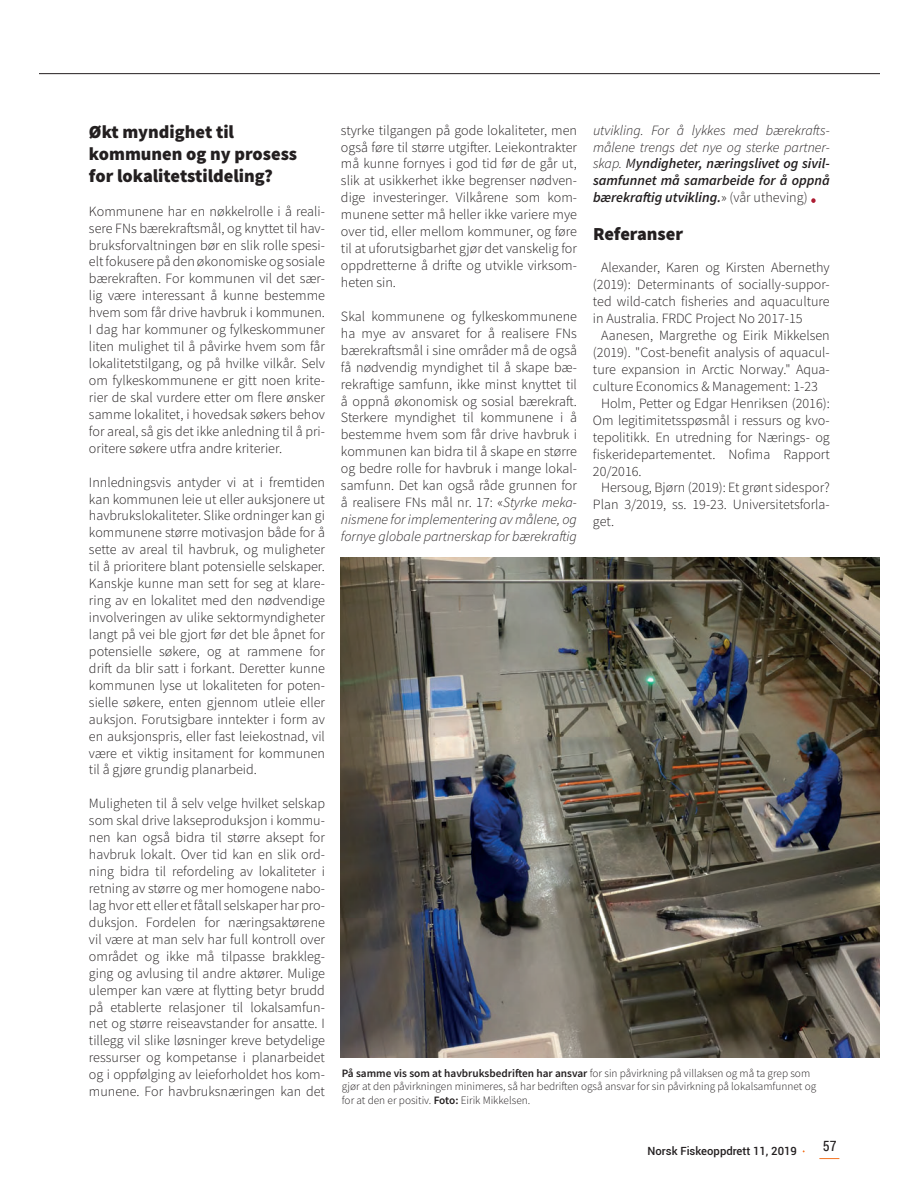
<style>
.page{position:relative;width:918px;height:1188px;background:#fff}
.page>*{position:absolute;margin:0;border:0;box-sizing:border-box;transform-origin:0 0}
.t1{font:300 50.85px "Source Sans Pro";color:#ad1d33}
.t2{font:900 18.3px/22px "Source Sans Pro";color:#231f20}
.t3{font:300 14.1px/17px "Source Sans Pro";color:#231f20;text-align:justify}
.t4{font:italic 600 14.1px/17px "Source Sans Pro";color:#231f20;text-align:justify}
.t5{font:14.1px "Roboto Condensed";color:#231f20}
.t6{font:300 11.25px/13.5px "Source Sans Pro";color:#231f20}
.t7{font:500 11.25px "Roboto";color:#231f20}
.s1{font-style:italic}
.s2{font-weight:300}
.s3{font-weight:400}
.s4{font-weight:300;font-style:normal}
.s5{font-weight:600}
</style>
<div class="page">
<svg style="left:819px;top:1158px;width:20px;height:1px"></svg>
<img style="left:341px;top:558px;width:538px;height:500px">
<hr style="left:39px;top:73px;width:840px;height:1px;background:#231f20">
<p class="t2" style="left:89px;top:122px;width:210px">Økt myndighet til kommunen og ny prosess for lokalitetstildeling?</p>
<p class="t3" style="left:89px;top:204px;width:238px">Kommunene har en nøkkelrolle i å reali&shy;sere FNs bærekraftsmål, og knyttet til hav&shy;bruksforvaltningen bør en slik rolle spesi&shy;elt fokusere på den økonomiske og sosiale bærekraften. For kommunen vil det sær&shy;lig være interessant å kunne bestemme hvem som får drive havbruk i kommunen.<br>I dag har kommuner og fylkeskommuner liten mulighet til å påvirke hvem som får lokalitetstilgang, og på hvilke vilkår. Selv om fylkeskommunene er gitt noen krite&shy;rier de skal vurdere etter om flere ønsker samme lokalitet, i hovedsak søkers behov for areal, så gis det ikke anledning til å pri&shy;oritere søkere utfra andre kriterier.</p>
<p class="t3" style="left:89px;top:475px;width:238px">Innledningsvis antyder vi at i fremtiden kan kommunen leie ut eller auksjonere ut havbrukslokaliteter. Slike ordninger kan gi kommunene større motivasjon både for å sette av areal til havbruk, og muligheter til å prioritere blant potensielle selskaper.<br>Kanskje kunne man sett for seg at klare&shy;ring av en lokalitet med den nødvendige involveringen av ulike sektormyndigheter langt på vei ble gjort før det ble åpnet for potensielle søkere, og at rammene for drift da blir satt i forkant. Deretter kunne kommunen lyse ut lokaliteten for poten&shy;sielle søkere, enten gjennom utleie eller auksjon. Forutsigbare inntekter i form av en auksjonspris, eller fast leiekostnad, vil være et viktig insitament for kommunen til å gjøre grundig planarbeid.</p>
<p class="t3" style="left:89px;top:796px;width:238px">Muligheten til å selv velge hvilket selskap som skal drive lakseproduksjon i kommu&shy;nen kan også bidra til større aksept for havbruk lokalt. Over tid kan en slik ord&shy;ning bidra til refordeling av lokaliteter i retning av større og mer homogene nabo&shy;lag hvor ett eller et fåtall selskaper har pro&shy;duksjon. Fordelen for næringsaktørene vil være at man selv har full kontroll over området og ikke må tilpasse brakkleg&shy;ging og avlusing til andre aktører. Mulige ulemper kan være at flytting betyr brudd på etablerte relasjoner til lokalsamfun&shy;net og større reiseavstander for ansatte. I tillegg vil slike løsninger kreve betydelige ressurser og kompetanse i planarbeidet og i oppfølging av leieforholdet hos kom&shy;munene. For havbruksnæringen kan det</p>
<p class="t3" style="left:341px;top:123px;width:238px">styrke tilgangen på gode lokaliteter, men også føre til større utgifter. Leiekontrakter må kunne fornyes i god tid før de går ut, slik at usikkerhet ikke begrenser nødven&shy;dige investeringer. Vilkårene som kom&shy;munene setter må heller ikke variere mye over tid, eller mellom kommuner, og føre til at uforutsigbarhet gjør det vanskelig for oppdretterne å drifte og utvikle virksom&shy;heten sin.</p>
<p class="t3" style="left:341px;top:309px;width:238px">Skal kommunene og fylkeskommunene ha mye av ansvaret for å realisere FNs bærekraftsmål i sine områder må de også få nødvendig myndighet til å skape bæ&shy;rekraftige samfunn, ikke minst knyttet til å oppnå økonomisk og sosial bærekraft.<br>Sterkere myndighet til kommunene i å bestemme hvem som får drive havbruk i kommunen kan bidra til å skape en større og bedre rolle for havbruk i mange lokal&shy;samfunn. Det kan også råde grunnen for å realisere FNs mål nr. 17: «<span class="s1">Styrke meka&shy;nismene for implementering av målene, og fornye globale partnerskap for bærekraftig</span></p>
<p class="t4" style="left:593px;top:123px;width:238px"><span class="s2">utvikling. For å lykkes med bærekrafts&shy;målene trengs det nye og sterke partner&shy;skap.</span> <span class="s3">M</span>yndigheter, næringslivet og sivil&shy;samfunnet må samarbeide for å oppnå bærekraftig utvikling.<span class="s4">» (vår utheving)</span></p>
<h1 class="t1" style="left:808px;top:166px;width:13px">.</h1>
<p class="t2" style="left:593px;top:224px;width:92px">Referanser</p>
<p class="t3" style="left:601px;top:260px;width:230px">Alexander, Karen og Kirsten Abernethy</p>
<p class="t3" style="left:593px;top:277px;width:238px">(2019): Determinants of socially-suppor-</p>
<p class="t3" style="left:593px;top:294px;width:238px">ted wild-catch fisheries and aquaculture</p>
<p class="t3" style="left:593px;top:311px;width:211px">in Australia. FRDC Project No 2017-15</p>
<p class="t3" style="left:601px;top:328px;width:230px">Aanesen, Margrethe og Eirik Mikkelsen</p>
<p class="t3" style="left:593px;top:345px;width:238px">(2019). "Cost-benefit analysis of aquacul-</p>
<p class="t3" style="left:593px;top:362px;width:238px">ture expansion in Arctic Norway." Aqua-</p>
<p class="t3" style="left:593px;top:379px;width:227px">culture Economics &amp; Management: 1-23</p>
<p class="t3" style="left:601px;top:396px;width:230px">Holm, Petter og Edgar Henriksen (2016):</p>
<p class="t3" style="left:593px;top:413px;width:238px">Om legitimitetsspøsmål i ressurs og kvo-</p>
<p class="t3" style="left:593px;top:430px;width:238px">tepolitikk. En utredning for Nærings- og</p>
<p class="t3" style="left:593px;top:447px;width:238px">fiskeridepartementet. Nofima Rapport</p>
<p class="t3" style="left:593px;top:464px;width:50px">20/2016.</p>
<p class="t3" style="left:601px;top:481px;width:230px">Hersoug, Bjørn (2019): Et grønt sidespor?</p>
<p class="t3" style="left:593px;top:498px;width:238px">Plan 3/2019, ss. 19-23. Universitetsforla-</p>
<p class="t3" style="left:593px;top:514px;width:23px">get.</p>
<p class="t6" style="left:342px;top:1067px;width:476px"><span class="s5">På samme vis som at havbruksbedriften har ansvar</span> for sin påvirkning på villaksen og må ta grep som gjør at den påvirkningen minimeres, så har bedriften også ansvar for sin påvirkning på lokalsamfunnet og for at den er positiv. <span class="s5">Foto:</span> Eirik Mikkelsen.</p>
<p class="t7" style="left:648px;top:1145px;width:151px">Norsk Fiskeoppdrett 11, 2019</p>
<p class="t5" style="left:823px;top:1137px;width:15px">57</p>
</div>
